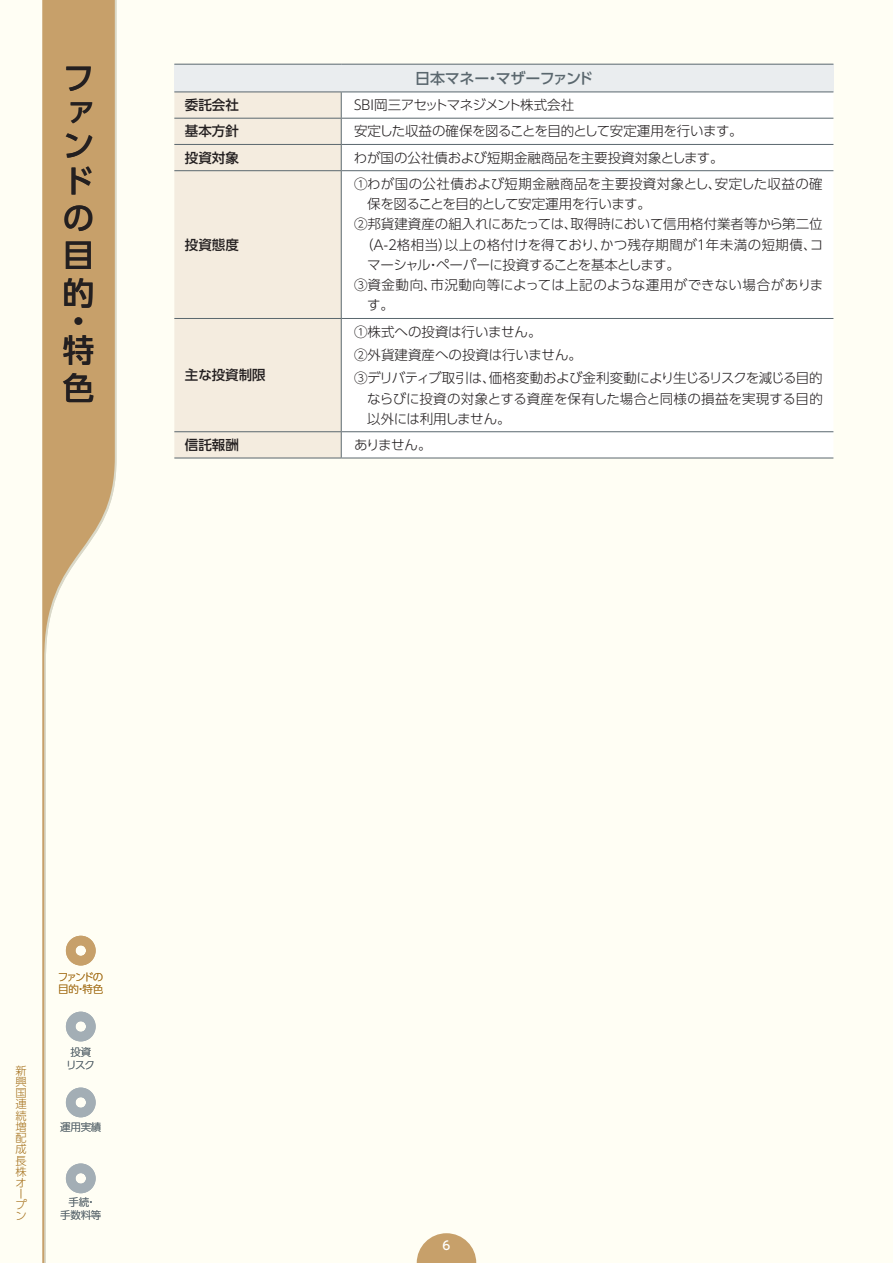
<style>
.page{position:relative;width:893px;height:1263px;background:#fffef4}
.page>*{position:absolute;margin:0;border:0;box-sizing:border-box;transform-origin:0 0}
.t1{font:500 31.5px/37.2px "UD Shin Go Pro";color:#231f20;text-align:justify}
.textbase{font:500 15px "UD Shin Go Pro";letter-spacing:-.015em;color:#5a676e}
.A-9pt{font:300 13.5px/20.2px "UD Shin Go Pro";color:#231f20}
.A-9pt-2{font:300 13.5px "UD Shin Go Pro";letter-spacing:.035em;color:#231f20}
.A-9pt-3{font:300 13.5px/20.2px "UD Shin Go Pro";letter-spacing:.03em;color:#231f20}
.A-9pt-4{font:300 13.5px "UD Shin Go Pro";letter-spacing:-.03em;color:#231f20}
.A-9pt-5{font:500 13.5px "UD Shin Go Pro";color:#231f20}
.A-9pt-6{font:300 13.5px "UD Shin Go Pro";letter-spacing:-.035em;color:#231f20}
.A-9pt-7{font:300 13.5px "UD Shin Go Pro";letter-spacing:-.07em;color:#231f20}
.t2{font:500 12px "UD Shin Go Pro";color:#fff}
.t3{font:300 11.25px/11.1px "UD Shin Go Pro";color:#a6721e}
.t4{font:300 10.5px/12.6px "UD Shin Go Pro";letter-spacing:-.02em;color:#5a676e;text-align:center}
.t5{font:300 10.5px/12.6px "UD Shin Go Pro";letter-spacing:-.13em;color:#a6721e}
</style>
<div class="page">
<svg style="left:417px;top:1233px;width:59px;height:30px"></svg>
<svg style="left:43px;top:0;width:72px;height:1263px"></svg>
<svg style="left:66px;top:936px;width:30px;height:29px"></svg>
<svg style="left:66px;top:1012px;width:30px;height:29px"></svg>
<svg style="left:66px;top:1087px;width:30px;height:30px"></svg>
<svg style="left:66px;top:1163px;width:30px;height:30px"></svg>
<div style="left:174px;top:64px;width:659px;height:28px;background:#eaedef"></div>
<div style="left:174px;top:93px;width:167px;height:365px;background:#f4ecdf"></div>
<div style="left:342px;top:93px;width:491px;height:365px;background:#fff"></div>
<hr style="left:174px;top:64px;width:167px;height:1px;background:#5a676e">
<hr style="left:341px;top:64px;width:492px;height:1px;background:#5a676e">
<hr style="left:174px;top:92px;width:167px;height:1px;background:#5a676e">
<hr style="left:341px;top:92px;width:492px;height:1px;background:#5a676e">
<hr style="left:174px;top:118px;width:167px;height:1px;background:#5a676e">
<hr style="left:341px;top:118px;width:492px;height:1px;background:#5a676e">
<hr style="left:174px;top:144px;width:167px;height:1px;background:#5a676e">
<hr style="left:341px;top:144px;width:492px;height:1px;background:#5a676e">
<svg style="left:341px;top:92px;width:1px;height:78px"></svg>
<hr style="left:174px;top:170px;width:167px;height:1px;background:#5a676e">
<hr style="left:341px;top:170px;width:492px;height:1px;background:#5a676e">
<hr style="left:341px;top:171px;width:1px;height:147px;background:#5a676e">
<hr style="left:174px;top:318px;width:167px;height:1px;background:#5a676e">
<hr style="left:341px;top:318px;width:492px;height:1px;background:#5a676e">
<hr style="left:341px;top:319px;width:1px;height:112px;background:#5a676e">
<hr style="left:174px;top:431px;width:167px;height:1px;background:#5a676e">
<hr style="left:341px;top:431px;width:492px;height:1px;background:#5a676e">
<svg style="left:341px;top:432px;width:1px;height:26px"></svg>
<hr style="left:174px;top:458px;width:167px;height:1px;background:#5a676e">
<hr style="left:341px;top:458px;width:492px;height:1px;background:#5a676e">
<h1 class="t1" style="left:63px;top:61px;width:31px;line-height:33.2px">ファン</h1>
<h1 class="t1" style="left:63px;top:162px;width:31px">ドの目的</h1>
<h1 class="t1" style="left:63px;top:306px;width:32px;line-height:28.8px">・特</h1>
<h1 class="t1" style="left:63px;top:368px;width:32px">色</h1>
<p class="textbase" style="left:415px;top:66px;width:179px">日本マネー・マザーファンド</p>
<p class="A-9pt-5" style="left:185px;top:94px;width:55px">委託会社</p>
<p class="A-9pt-7" style="left:351px;top:94px;width:225px">ＳＢＩ岡三アセットマネジメント株式会社</p>
<p class="A-9pt-5" style="left:185px;top:120px;width:55px">基本方針</p>
<p class="A-9pt-4" style="left:354px;top:120px;width:390px">安定した収益の確保を図ることを目的として安定運用を行います。</p>
<p class="A-9pt-5" style="left:185px;top:147px;width:55px">投資対象</p>
<p class="A-9pt" style="left:354px;top:147px;width:371px">わが国の公社債および短期金融商品を主要投資対象とします。</p>
<p class="A-9pt-5" style="left:185px;top:234px;width:55px">投資態度</p>
<p class="A-9pt-5" style="left:185px;top:364px;width:82px">主な投資制限</p>
<p class="A-9pt" style="left:367px;top:173px;width:457px;text-indent:-13px">①わが国の公社債および短期金融商品を主要投資対象とし、安定した収益の確保を図ることを目的として安定運用を行います。</p>
<p class="A-9pt" style="left:354px;top:214px;width:470px">②邦貨建資産の組入れにあたっては、取得時において信用格付業者等から第二位</p>
<p class="A-9pt-2" style="left:360px;top:234px;width:465px">（A-2格相当）以上の格付けを得ており、かつ残存期間が1年未満の短期債、コ</p>
<p class="A-9pt-6" style="left:367px;top:254px;width:314px">マーシャル・ペーパーに投資することを基本とします。</p>
<p class="A-9pt-3" style="left:367px;top:274px;width:458px;text-indent:-13px">③資金動向、市況動向等によっては上記のような運用ができない場合があります。</p>
<p class="A-9pt" style="left:354px;top:321px;width:189px">①株式への投資は行いません。</p>
<p class="A-9pt" style="left:354px;top:344px;width:230px">②外貨建資産への投資は行いません。</p>
<p class="A-9pt" style="left:367px;top:367px;width:457px;text-align:justify;text-indent:-13px">③デリバティブ取引は、価格変動および金利変動により生じるリスクを減じる目的ならびに投資の対象とする資産を保有した場合と同様の損益を実現する目的以外には利用しません。</p>
<p class="A-9pt-5" style="left:185px;top:434px;width:55px">信託報酬</p>
<p class="A-9pt" style="left:354px;top:434px;width:79px">ありません。</p>
<p class="t3" style="left:16px;top:1064px;width:13px">新興国連続増配成長株オープン</p>
<p class="t5" style="left:58px;top:970px;width:47px">ファンドの目的・特色</p>
<p class="t4" style="left:66px;top:1045px;width:30px">投資リスク</p>
<p class="t4" style="left:60px;top:1120px;width:43px">運用実績</p>
<p class="t4" style="left:60px;top:1195px;width:43px">手続・<br>手数料等</p>
<p class="t2" style="left:442px;top:1236px;width:9px">6</p>
</div>
